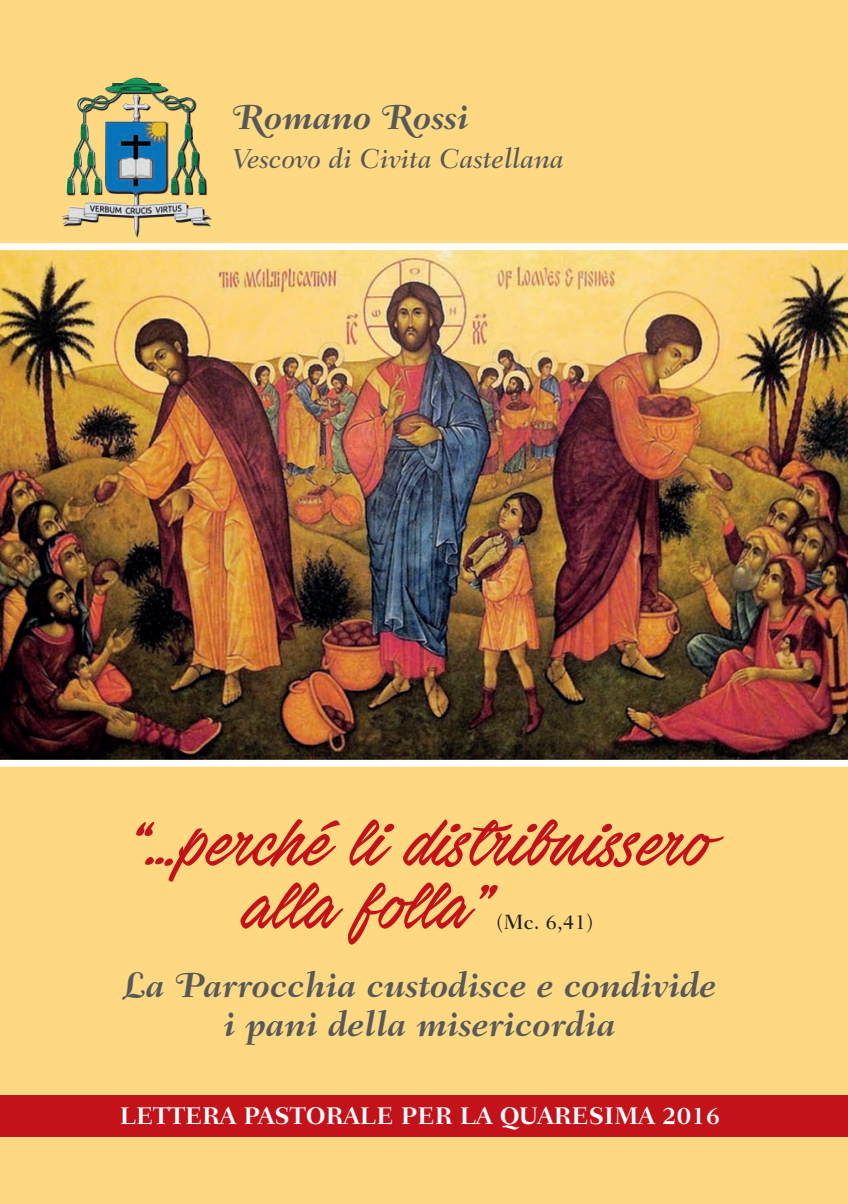
<style>
.page{position:relative;width:848px;height:1204px;background:#fff}
.page>*{position:absolute;margin:0;border:0;box-sizing:border-box;transform-origin:0 0}
.t1{font:77px/63px "Stackyard PERSONALUSE";color:#c4121a}
.t2{font:35px/38.5px "Fairfield LH Sw Bold Italic Os F";color:#57585a;text-align:center}
.t3{font:italic 500 28px "Fairfield LH";color:#57585a}
.t4{font:700 24.5px "Fairfield LH";color:#fff}
.t5{font:500 21px "Fairfield LH";color:#231f20}
</style>
<div class="page">
<div style="left:0;top:0;width:848px;height:1203px;background:#fed981"></div>
<img style="left:0;top:243px;width:848px;height:523px">
<div style="left:0;top:1094px;width:848px;height:42px;background:#c4121a"></div>
<img style="left:55px;top:216px;width:169px;height:31px">
<img style="left:62px;top:77px;width:147px;height:158px">
<p class="t2" style="left:233px;top:102px;width:238px">Romano Rossi</p>
<p class="t3" style="left:233px;top:147px;width:332px">Vescovo di Civita Castellana</p>
<h1 class="t1" style="left:246px;top:815px;width:467px;text-indent:-119px">“…perché li distribuissero alla folla”</h1>
<p class="t5" style="left:496px;top:913px;width:99px">(Mc. 6,41)</p>
<p class="t2" style="left:123px;top:969px;width:594px">La Parrocchia custodisce e condivide i pani della misericordia</p>
<p class="t4" style="left:120px;top:1105px;width:602px">LETTERA PASTORALE PER LA QUARESIMA 2016</p>
</div>
